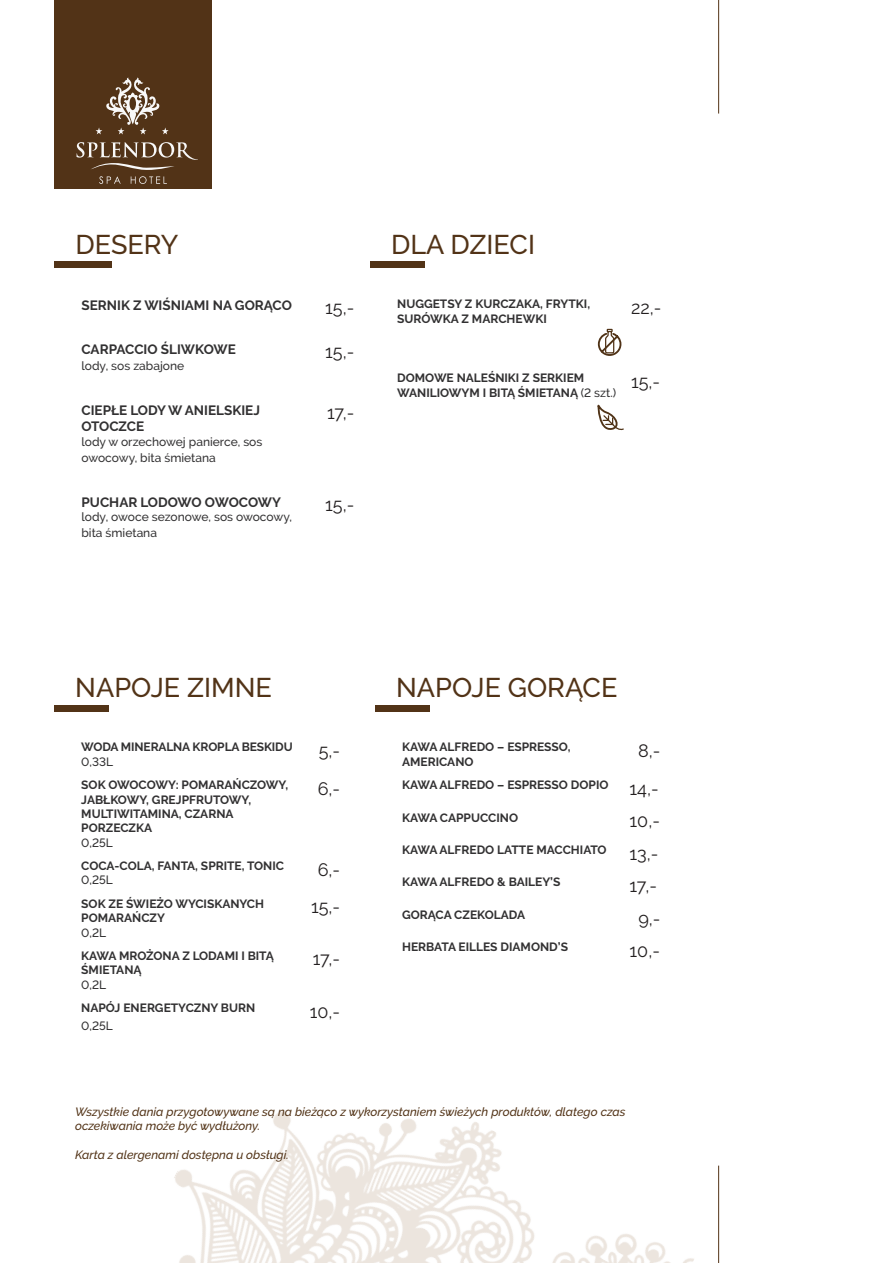
<style>
.page{position:relative;width:893px;height:1263px;background:#fff}
.page>*{position:absolute;margin:0;border:0;box-sizing:border-box;transform-origin:0 0}
.Nagłówek__tabelki{font:500 27px "Raleway";color:#523317}
.t1{font:18px "Raleway";color:#231f20}
.akapit{font:700 13.5px/16.2px "Raleway";color:#323132}
.akapit-2{font:700 12px/14.4px "Raleway";color:#323132}
.t2{font:italic 500 12px/14.4px "Raleway";color:#523317}
.akapit-3{font:500 12px/16.2px "Raleway";color:#323132}
.s1{font-weight:500}
</style>
<div class="page">
<img style="left:174px;top:1112px;width:520px;height:151px">
<div style="left:54px;top:0;width:158px;height:188px;background:#523317"></div>
<svg style="left:99px;top:176px;width:22px;height:8px"></svg>
<svg style="left:131px;top:176px;width:36px;height:8px"></svg>
<svg style="left:77px;top:142px;width:121px;height:28px"></svg>
<svg style="left:96px;top:78px;width:73px;height:56px"></svg>
<hr style="left:718px;top:0;width:1px;height:114px;background:#523317">
<hr style="left:718px;top:1165px;width:1px;height:98px;background:#523317">
<div style="left:375px;top:705px;width:54px;height:6px;background:#523317"></div>
<div style="left:54px;top:705px;width:54px;height:6px;background:#523317"></div>
<div style="left:370px;top:262px;width:54px;height:6px;background:#523317"></div>
<div style="left:54px;top:262px;width:58px;height:6px;background:#523317"></div>
<svg style="left:597px;top:404px;width:27px;height:27px"></svg>
<svg style="left:597px;top:328px;width:25px;height:28px"></svg>
<p class="Nagłówek__tabelki" style="left:75px;top:228px;width:105px">DESERY</p>
<p class="akapit" style="left:81px;top:297px;width:212px">SERNIK Z WIŚNIAMI NA GORĄCO</p>
<p class="t1" style="left:325px;top:297px;width:31px">15,-</p>
<p class="akapit" style="left:81px;top:341px;width:156px">CARPACCIO ŚLIWKOWE</p>
<p class="akapit-3" style="left:81px;top:358px;width:104px">lody, sos zabajone</p>
<p class="t1" style="left:325px;top:342px;width:31px">15,-</p>
<p class="akapit" style="left:81px;top:402px;width:180px">CIEPŁE LODY W ANIELSKIEJ<br>OTOCZCE</p>
<p class="akapit-3" style="left:81px;top:433px;width:182px">lody w orzechowej panierce, sos owocowy, bita śmietana</p>
<p class="akapit" style="left:81px;top:494px;width:201px">PUCHAR LODOWO OWOCOWY</p>
<p class="akapit-3" style="left:81px;top:509px;width:212px">lody, owoce sezonowe, sos owocowy, bita śmietana</p>
<p class="t1" style="left:327px;top:403px;width:29px">17,-</p>
<p class="t1" style="left:325px;top:494px;width:31px">15,-</p>
<p class="Nagłówek__tabelki" style="left:391px;top:228px;width:145px">DLA DZIECI</p>
<p class="akapit-2" style="left:397px;top:297px;width:194px">NUGGETSY Z KURCZAKA, FRYTKI,<br>SURÓWKA Z MARCHEWKI</p>
<p class="t1" style="left:631px;top:297px;width:32px">22,-</p>
<p class="akapit-2" style="left:397px;top:371px;width:220px">DOMOWE NALEŚNIKI Z SERKIEM<br>WANILIOWYM I BITĄ ŚMIETANĄ <span class="s1">(2 szt.)</span></p>
<p class="t1" style="left:631px;top:371px;width:31px">15,-</p>
<p class="Nagłówek__tabelki" style="left:75px;top:672px;width:198px">NAPOJE ZIMNE</p>
<p class="akapit-2" style="left:81px;top:740px;width:213px">WODA MINERALNA KROPLA BESKIDU<br><span class="s1">0,33L</span></p>
<p class="t1" style="left:319px;top:740px;width:23px">5,-</p>
<p class="akapit-2" style="left:81px;top:778px;width:208px">SOK OWOCOWY: POMARAŃCZOWY,<br>JABŁKOWY, GREJPFRUTOWY,<br>MULTIWITAMINA, CZARNA<br>PORZECZKA<br><span class="s1">0,25L</span></p>
<p class="t1" style="left:318px;top:778px;width:24px">6,-</p>
<p class="akapit-2" style="left:81px;top:859px;width:204px">COCA-COLA, FANTA, SPRITE, TONIC<br><span class="s1">0,25L</span></p>
<p class="t1" style="left:318px;top:859px;width:24px">6,-</p>
<p class="akapit-2" style="left:81px;top:896px;width:184px">SOK ZE ŚWIEŻO WYCISKANYCH<br>POMARAŃCZY<br><span class="s1">0,2L</span></p>
<p class="t1" style="left:311px;top:896px;width:31px">15,-</p>
<p class="akapit-2" style="left:81px;top:948px;width:194px">KAWA MROŻONA Z LODAMI I BITĄ<br>ŚMIETANĄ<br><span class="s1">0,2L</span></p>
<p class="t1" style="left:313px;top:949px;width:29px">17,-</p>
<p class="akapit-2" style="left:81px;top:1000px;width:175px">NAPÓJ ENERGETYCZNY BURN</p>
<p class="akapit-3" style="left:81px;top:1018px;width:33px">0,25L</p>
<p class="t1" style="left:310px;top:1001px;width:32px">10,-</p>
<p class="Nagłówek__tabelki" style="left:396px;top:672px;width:223px">NAPOJE GORĄCE</p>
<p class="akapit-2" style="left:402px;top:740px;width:170px">KAWA ALFREDO – ESPRESSO,<br>AMERICANO</p>
<p class="t1" style="left:638px;top:740px;width:24px">8,-</p>
<p class="akapit-2" style="left:402px;top:778px;width:208px">KAWA ALFREDO – ESPRESSO DOPIO</p>
<p class="t1" style="left:630px;top:778px;width:31px">14,-</p>
<p class="akapit-2" style="left:402px;top:810px;width:118px">KAWA CAPPUCCINO</p>
<p class="t1" style="left:630px;top:810px;width:32px">10,-</p>
<p class="akapit-2" style="left:402px;top:843px;width:206px">KAWA ALFREDO LATTE MACCHIATO</p>
<p class="t1" style="left:630px;top:843px;width:30px">13,-</p>
<p class="akapit-2" style="left:402px;top:875px;width:160px">KAWA ALFREDO &amp; BAILEY’S</p>
<p class="t1" style="left:630px;top:875px;width:29px">17,-</p>
<p class="akapit-2" style="left:402px;top:907px;width:125px">GORĄCA CZEKOLADA</p>
<p class="t1" style="left:638px;top:908px;width:24px">9,-</p>
<p class="akapit-2" style="left:402px;top:940px;width:167px">HERBATA EILLES DIAMOND’S</p>
<p class="t1" style="left:630px;top:940px;width:32px">10,-</p>
<p class="t2" style="left:75px;top:1104px;width:552px">Wszystkie dania przygotowywane są na bieżąco z wykorzystaniem świeżych produktów, dlatego czas oczekiwania może być wydłużony.</p>
<p class="t2" style="left:75px;top:1147px;width:215px">Karta z alergenami dostępna u obsługi.</p>
</div>
